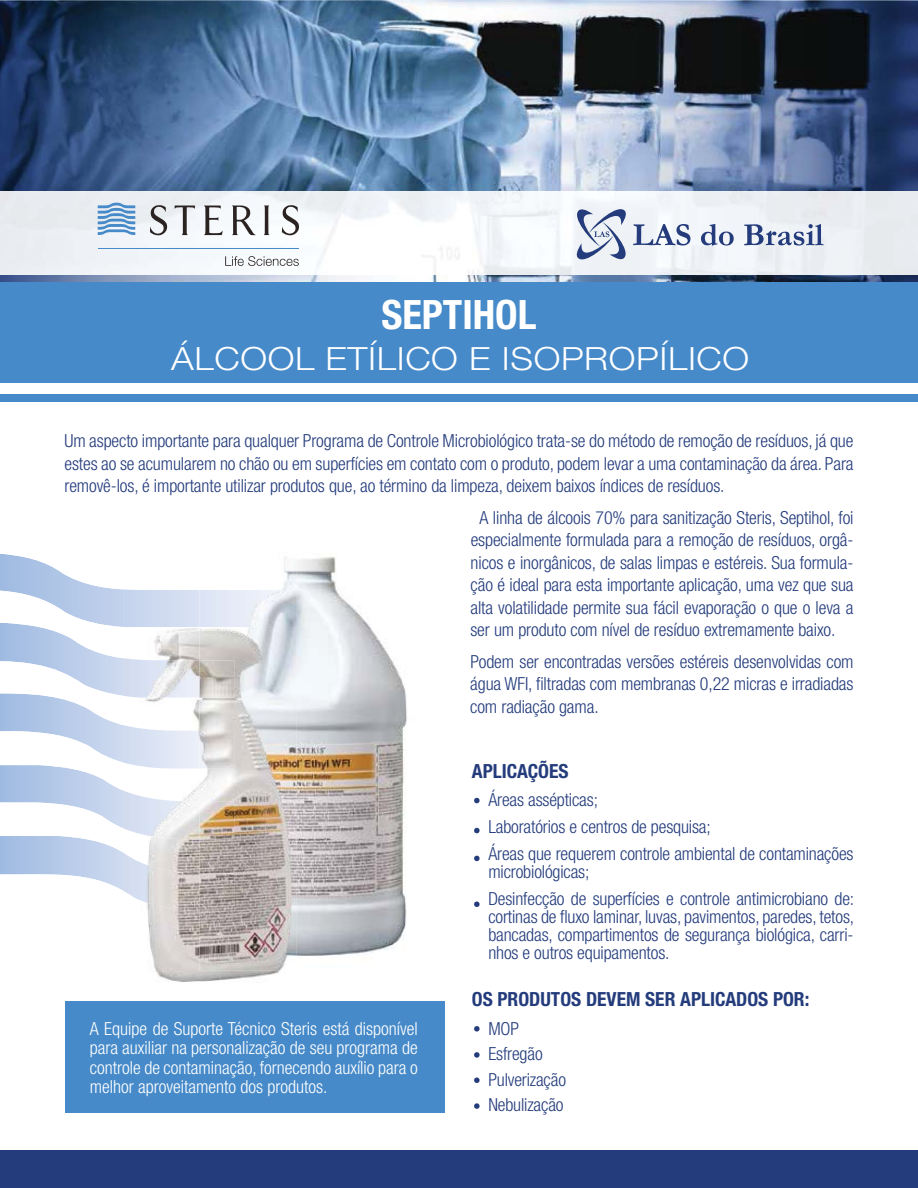
<style>
.page{position:relative;width:918px;height:1188px;background:#fff}
.page>*{position:absolute;margin:0;border:0;box-sizing:border-box;transform-origin:0 0}
.t1{font:700 condensed 40.5px "Helvetica Neue LT Pro";color:#fff}
.t2{font:300 32.1px "Helvetica Neue LT Pro";letter-spacing:.015em;color:#fff;scale:1.12 1}
.t3{font:700 condensed 19.5px "Helvetica Neue LT Pro";color:#243c7c}
.t4{font:300 condensed 18px/22.5px "Helvetica Neue LT Pro";letter-spacing:-.01em;color:#243c7c;text-align:justify}
.t5{font:300 condensed 18px/19.5px "Helvetica Neue LT Pro";color:#fff;text-align:justify}
</style>
<div class="page">
<img style="left:0;top:1px;width:918px;height:282px">
<div style="left:0;top:283px;width:918px;height:100px;background:#468ac9"></div>
<div style="left:65px;top:1001px;width:380px;height:112px;background:#468ac9"></div>
<div style="left:0;top:1150px;width:918px;height:38px;background:#243c7c"></div>
<div style="left:0;top:394px;width:918px;height:8px;background:#468ac9"></div>
<img style="left:0;top:554px;width:123px;height:69px">
<img style="left:0;top:623px;width:123px;height:70px">
<img style="left:0;top:693px;width:123px;height:69px">
<img style="left:36px;top:765px;width:87px;height:63px">
<img style="left:23px;top:836px;width:100px;height:54px">
<img style="left:0;top:192px;width:918px;height:83px">
<svg style="left:225px;top:256px;width:74px;height:10px"></svg>
<hr style="left:98px;top:248px;width:201px;height:1px;background:#468ac9">
<svg style="left:98px;top:203px;width:37px;height:32px"></svg>
<svg style="left:264px;top:206px;width:5px;height:29px"></svg>
<svg style="left:150px;top:205px;width:17px;height:31px"></svg>
<svg style="left:282px;top:205px;width:17px;height:31px"></svg>
<svg style="left:204px;top:206px;width:19px;height:29px"></svg>
<svg style="left:175px;top:206px;width:20px;height:29px"></svg>
<svg style="left:232px;top:206px;width:24px;height:29px"></svg>
<svg style="left:701px;top:224px;width:33px;height:22px"></svg>
<svg style="left:744px;top:224px;width:80px;height:22px"></svg>
<svg style="left:570px;top:202px;width:120px;height:64px"></svg>
<img style="left:284px;top:556px;width:123px;height:403px">
<img style="left:297px;top:589px;width:10px;height:38px">
<img style="left:123px;top:589px;width:157px;height:393px">
<img style="left:123px;top:658px;width:77px;height:40px">
<img style="left:123px;top:725px;width:77px;height:44px">
<img style="left:123px;top:790px;width:77px;height:50px">
<img style="left:123px;top:852px;width:77px;height:59px">
<img style="left:200px;top:560px;width:97px;height:411px">
<img style="left:200px;top:660px;width:34px;height:37px">
<img style="left:200px;top:731px;width:34px;height:37px">
<img style="left:200px;top:802px;width:34px;height:38px">
<img style="left:200px;top:873px;width:34px;height:38px">
<svg style="left:474px;top:798px;width:6px;height:6px"></svg>
<svg style="left:474px;top:828px;width:6px;height:6px"></svg>
<svg style="left:474px;top:855px;width:6px;height:6px"></svg>
<svg style="left:474px;top:901px;width:6px;height:6px"></svg>
<svg style="left:474px;top:1026px;width:6px;height:6px"></svg>
<svg style="left:474px;top:1052px;width:6px;height:6px"></svg>
<svg style="left:474px;top:1077px;width:6px;height:6px"></svg>
<svg style="left:474px;top:1103px;width:6px;height:6px"></svg>
<h1 class="t1" style="left:381px;top:291px;width:157px">SEPTIHOL</h1>
<h2 class="t2" style="left:171px;top:340px;width:518px">ÁLCOOL ETÍLICO E ISOPROPÍLICO</h2>
<p class="t4" style="left:64px;top:431px;width:791px">Um aspecto importante para qualquer Programa de Controle Microbiológico trata-se do método de remoção de resíduos, já que estes ao se acumularem no chão ou em superfícies em contato com o produto, podem levar a uma contaminação da área. Para removê-los, é importante utilizar produtos que, ao término da limpeza, deixem baixos índices de resíduos.</p>
<p class="t4" style="left:470px;top:507px;width:385px;text-indent:9px">A linha de álcoois 70% para sanitização Steris, Septihol, foi especialmente formulada para a remoção de resíduos, orgâ&shy;nicos e inorgânicos, de salas limpas e estéreis. Sua formula&shy;ção é ideal para esta importante aplicação, uma vez que sua alta volatilidade permite sua fácil evaporação o que o leva a ser um produto com nível de resíduo extremamente baixo.</p>
<p class="t4" style="left:470px;top:651px;width:385px">Podem ser encontradas versões estéreis desenvolvidas com água WFI, filtradas com membranas 0,22 micras e irradiadas com radiação gama.</p>
<p class="t3" style="left:472px;top:759px;width:98px">APLICAÇÕES</p>
<p class="t4" style="left:488px;top:788px;width:367px;line-height:27px;text-align:left">Áreas assépticas;<br>Laboratórios e centros de pesquisa;<br>Áreas que requerem controle ambiental de contaminações</p>
<p class="t4" style="left:488px;top:860px;width:367px;line-height:27px">microbiológicas;<br>Desinfecção de superfícies e controle antimicrobiano de:</p>
<p class="t4" style="left:488px;top:910px;width:367px;line-height:18px">cortinas de fluxo laminar, luvas, pavimentos, paredes, tetos, bancadas, compartimentos de segurança biológica, carri&shy;nhos e outros equipamentos.</p>
<p class="t5" style="left:90px;top:1020px;width:329px">A Equipe de Suporte Técnico Steris está disponível para auxiliar na personalização de seu programa de controle de contaminação, fornecendo auxílio para o melhor aproveitamento dos produtos.</p>
<p class="t3" style="left:472px;top:988px;width:339px">OS PRODUTOS DEVEM SER APLICADOS POR:</p>
<p class="t4" style="left:488px;top:1017px;width:79px;line-height:25.5px;text-align:left">MOP<br>Esfregão<br>Pulverização<br>Nebulização</p>
</div>
